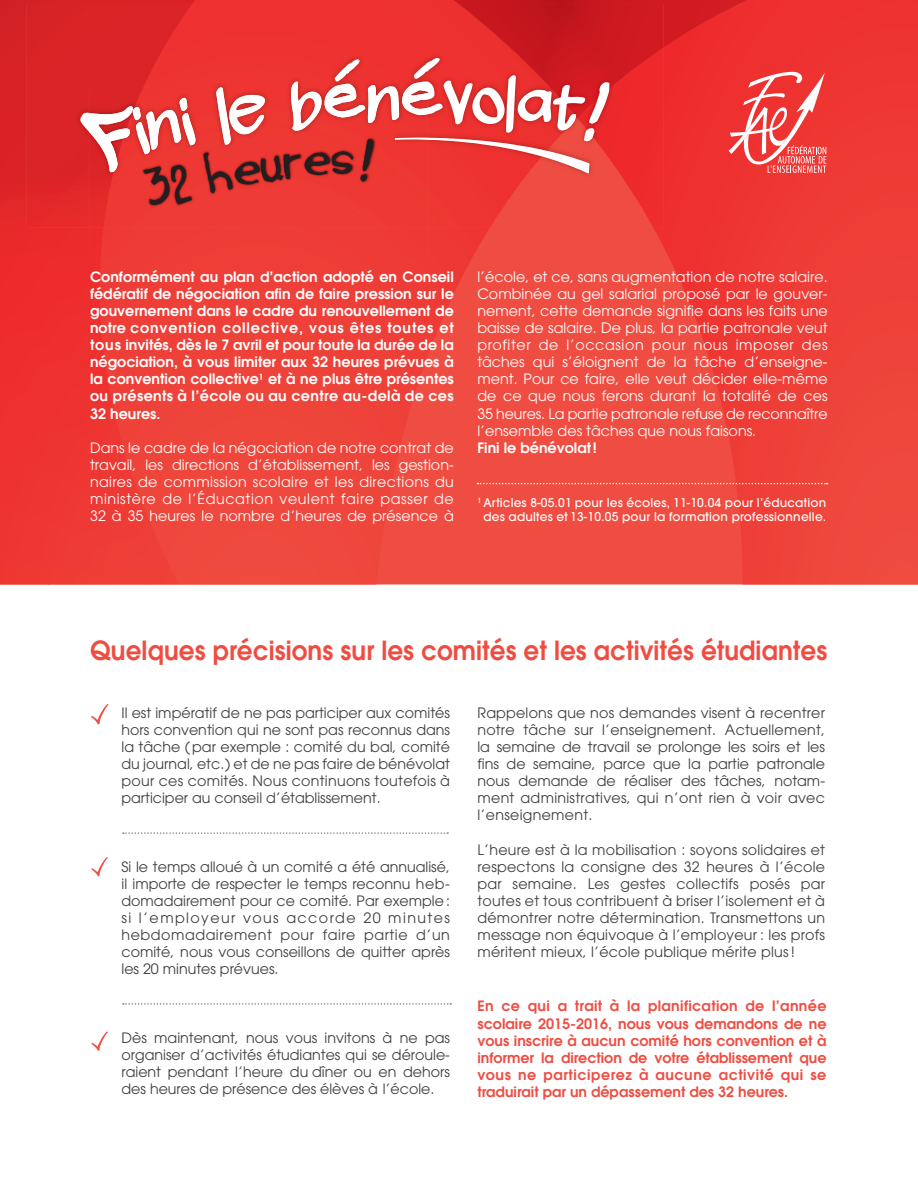
<style>
.page{position:relative;width:918px;height:1188px;background:#fff}
.page>*{position:absolute;margin:0;border:0;box-sizing:border-box;transform-origin:0 0}
.t1{font:600 26.25px "Avant Garde";letter-spacing:.005em;color:#ef4d42;scale:.94 1}
.t2{font:14.25px/17.1px "Avant Garde";color:#3e3e3f;text-align:justify}
.t3{font:14.25px/17.1px "Avant Garde";letter-spacing:.005em;color:#fff;text-align:justify}
.t4{font:600 14.25px/17.1px "Avant Garde";letter-spacing:.015em;color:#fff;text-align:justify}
.t5{font:600 14.25px/17.1px "Avant Garde";color:#ef4d42;text-align:justify}
.t6{font:500 12px/14.4px "Avant Garde";letter-spacing:.015em;color:#fff;text-align:center}
</style>
<div class="page">
<svg style="left:91px;top:704px;width:17px;height:20px"></svg>
<svg style="left:91px;top:857px;width:17px;height:19px"></svg>
<svg style="left:91px;top:1032px;width:17px;height:19px"></svg>
<svg style="left:123px;top:1003px;width:328px;height:2px"></svg>
<svg style="left:123px;top:832px;width:325px;height:2px"></svg>
<div style="left:490px;top:227px;width:163px;height:358px;background:#ef4d42"></div>
<svg style="left:147px;top:0;width:343px;height:585px;background:#ee453b"></svg>
<svg style="left:653px;top:0;width:265px;height:585px;background:#ee3e37"></svg>
<img style="left:454px;top:0;width:293px;height:48px">
<div style="left:0;top:0;width:195px;height:53px;background:#d52225"></div>
<img style="left:0;top:53px;width:48px;height:532px">
<img style="left:48px;top:227px;width:99px;height:358px">
<div style="left:146px;top:513px;width:33px;height:72px;background:#ef463c"></div>
<img style="left:193px;top:4px;width:384px;height:223px">
<img style="left:577px;top:118px;width:87px;height:109px">
<img style="left:459px;top:4px;width:205px;height:114px">
<img style="left:26px;top:4px;width:167px;height:223px">
<div style="left:104px;top:227px;width:324px;height:32px;background:#ee3b36"></div>
<img style="left:89px;top:227px;width:15px;height:32px">
<img style="left:89px;top:85px;width:55px;height:142px">
<svg style="left:80px;top:98px;width:116px;height:108px"></svg>
<svg style="left:203px;top:58px;width:407px;height:135px;background:#e3514f"></svg>
<svg style="left:729px;top:72px;width:97px;height:101px"></svg>
<svg style="left:477px;top:483px;width:351px;height:1px"></svg>
<p class="t4" style="left:90px;top:268px;width:365px">Conformément au plan d’action adopté en Conseil fédératif de négociation afin de faire pression sur le gouvernement dans le cadre du renouvellement de notre convention collective, vous êtes toutes et tous invités, dès le 7 avril et pour toute la durée de la négociation, à vous limiter aux 32 heures prévues à la convention collective<sup>1</sup> et à ne plus être présentes ou présents à l’école ou au centre au-delà de ces 32 heures.</p>
<p class="t3" style="left:90px;top:439px;width:365px">Dans le cadre de la négociation de notre contrat de travail, les directions d’établissement, les gestion&shy;naires de commission scolaire et les directions du ministère de l’Éducation veulent faire passer de 32 à 35 heures le nombre d’heures de présence à</p>
<p class="t3" style="left:477px;top:268px;width:352px">l’école, et ce, sans augmentation de notre salaire.<br>Combinée au gel salarial proposé par le gouver&shy;nement, cette demande signifie dans les faits une baisse de salaire. De plus, la partie patronale veut profiter de l’occasion pour nous imposer des tâches qui s’éloignent de la tâche d’enseigne&shy;ment. Pour ce faire, elle veut décider elle-même de ce que nous ferons durant la totalité de ces 35 heures. La partie patronale refuse de reconnaître l’ensemble des tâches que nous faisons.</p>
<p class="t4" style="left:477px;top:439px;width:121px">Fini le bénévolat!</p>
<p class="t6" style="left:477px;top:495px;width:350px"><sup>1</sup> Articles 8-05.01 pour les écoles, 11-10.04 pour l’éducation des adultes et 13-10.05 pour la formation professionnelle.</p>
<h1 class="t1" style="left:90px;top:634px;width:786px">Quelques précisions sur les comités et les activités étudiantes</h1>
<p class="t2" style="left:122px;top:704px;width:330px">Il est impératif de ne pas participer aux comités hors convention qui ne sont pas reconnus dans la tâche (par exemple : comité du bal, comité du journal, etc.) et de ne pas faire de bénévolat pour ces comités. Nous continuons toutefois à participer au conseil d’établissement.</p>
<p class="t2" style="left:122px;top:858px;width:330px">Si le temps alloué à un comité a été annualisé, il importe de respecter le temps reconnu heb&shy;domadairement pour ce comité. Par exemple: si l’employeur vous accorde 20 minutes hebdomadairement pour faire partie d’un comité, nous vous conseillons de quitter après les 20 minutes prévues.</p>
<p class="t2" style="left:122px;top:1029px;width:330px">Dès maintenant, nous vous invitons à ne pas organiser d’activités étudiantes qui se déroule&shy;raient pendant l’heure du dîner ou en dehors des heures de présence des élèves à l’école.</p>
<p class="t2" style="left:477px;top:704px;width:349px">Rappelons que nos demandes visent à recentrer notre tâche sur l’enseignement. Actuellement, la semaine de travail se prolonge les soirs et les fins de semaine, parce que la partie patronale nous demande de réaliser des tâches, notam&shy;ment administratives, qui n’ont rien à voir avec l’enseignement.</p>
<p class="t2" style="left:477px;top:841px;width:349px">L’heure est à la mobilisation : soyons solidaires et respectons la consigne des 32 heures à l’école par semaine. Les gestes collectifs posés par toutes et tous contribuent à briser l’isolement et à démontrer notre détermination. Transmettons un message non équivoque à l’employeur : les profs méritent mieux, l’école publique mérite plus!</p>
<p class="t5" style="left:477px;top:997px;width:351px">En ce qui a trait à la planification de l’année scolaire 2015-2016, nous vous demandons de ne vous inscrire à aucun comité hors convention et à informer la direction de votre établissement que vous ne participerez à aucune activité qui se traduirait par un dépassement des 32 heures.</p>
</div>
